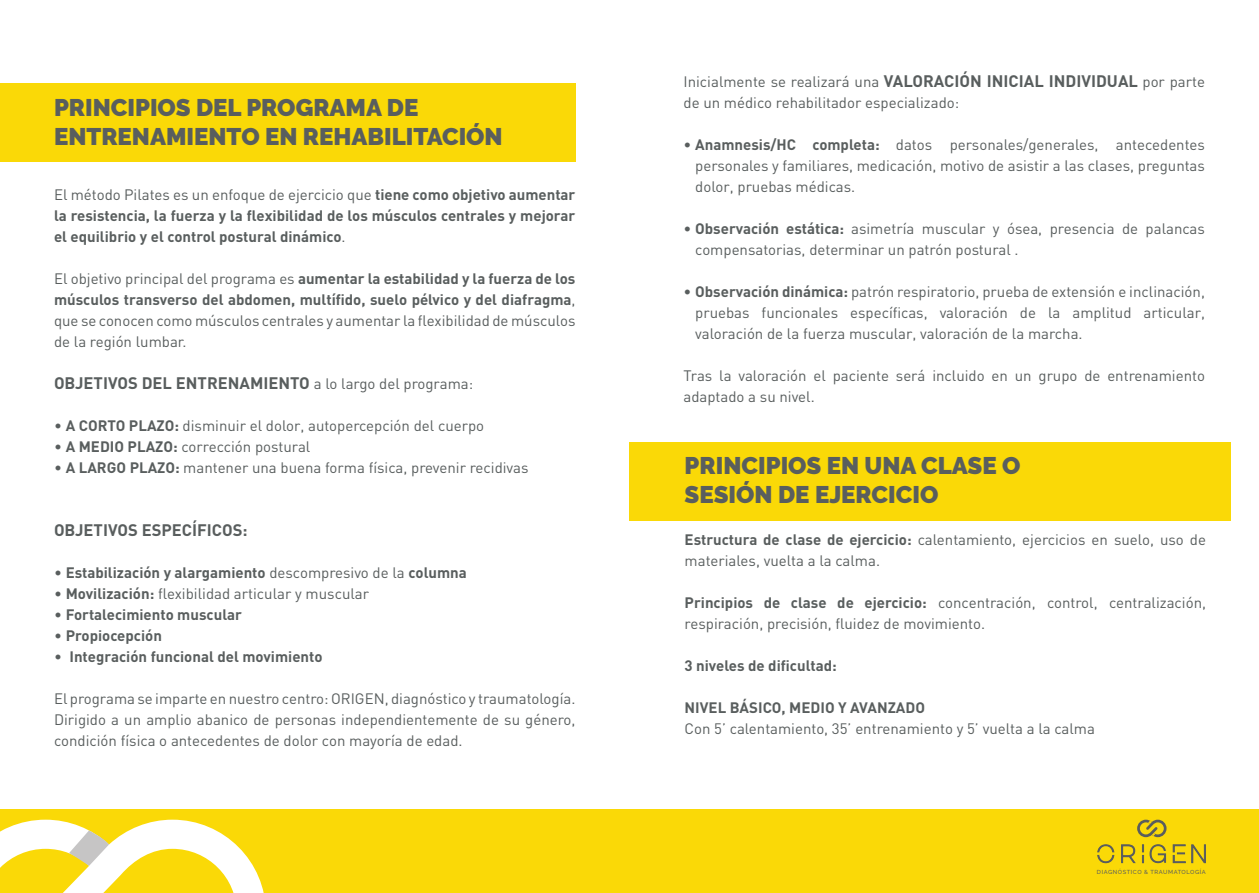
<style>
.page{position:relative;width:1259px;height:893px;background:#fff}
.page>*{position:absolute;margin:0;border:0;box-sizing:border-box;transform-origin:0 0}
.t1{font:900 24px/28.8px "Raleway";color:#595e5e}
.t2{font:700 16.5px "DIN";color:#595e5e}
.t3{font:15px/21px "DIN";color:#595e5e}
.t4{font:700 15px/21px "DIN";color:#595e5e;text-align:justify}
.t5{font:500 5.85px "Raleway";letter-spacing:.09em;color:#5a5d5e}
.s1{font-weight:400}
.s2{font-weight:700}
.s3{font-weight:400;font-size:15px}
.s4{font-weight:700;font-size:16.5px}
</style>
<div class="page">
<div style="left:0;top:809px;width:1259px;height:84px;background:#fad907"></div>
<svg style="left:0;top:820px;width:264px;height:73px"></svg>
<svg style="left:1137px;top:820px;width:29px;height:17px"></svg>
<svg style="left:1121px;top:844px;width:15px;height:19px"></svg>
<svg style="left:1149px;top:844px;width:17px;height:19px"></svg>
<svg style="left:1097px;top:844px;width:17px;height:19px"></svg>
<svg style="left:1142px;top:844px;width:1px;height:19px"></svg>
<svg style="left:1172px;top:844px;width:34px;height:19px"></svg>
<div style="left:0;top:83px;width:575px;height:78px;background:#fad907"></div>
<div style="left:629px;top:443px;width:601px;height:78px;background:#fad907"></div>
<p class="t1" style="left:54px;top:93px;width:450px">PRINCIPIOS DEL PROGRAMA DE<br>ENTRENAMIENTO EN REHABILITACIÓN</p>
<p class="t4" style="left:54px;top:183px;width:523px"><span class="s1">El método Pilates es un enfoque de ejercicio que</span> tiene como objetivo aumentar la resistencia, la fuerza y la flexibilidad de los músculos centrales y mejorar el equilibrio y el control postural dinámico<span class="s1">.</span></p>
<p class="t3" style="left:54px;top:267px;width:523px;text-align:justify">El objetivo principal del programa es <span class="s2">aumentar la estabilidad y la fuerza de los músculos transverso del abdomen, multífido, suelo pélvico y del diafragma</span>, que se conocen como músculos centrales y aumentar la flexibilidad de músculos de la región lumbar.</p>
<p class="t2" style="left:54px;top:372px;width:421px">OBJETIVOS DEL ENTRENAMIENTO <span class="s3">a lo largo del programa:</span></p>
<p class="t3" style="left:54px;top:414px;width:432px">• <span class="s2">A CORTO PLAZO:</span> disminuir el dolor, autopercepción del cuerpo</p>
<p class="t3" style="left:54px;top:435px;width:258px">• <span class="s2">A MEDIO PLAZO:</span> corrección postural</p>
<p class="t3" style="left:54px;top:456px;width:476px">• <span class="s2">A LARGO PLAZO:</span> mantener una buena forma física, prevenir recidivas</p>
<p class="t2" style="left:54px;top:519px;width:195px">OBJETIVOS ESPECÍFICOS:</p>
<p class="t4" style="left:54px;top:561px;width:414px"><span class="s1">•</span> Estabilización y alargamiento <span class="s1">descompresivo de la</span> columna</p>
<p class="t3" style="left:54px;top:582px;width:316px">• <span class="s2">Movilización:</span> flexibilidad articular y muscular</p>
<p class="t4" style="left:54px;top:603px;width:190px"><span class="s1">•</span> Fortalecimiento muscular</p>
<p class="t4" style="left:54px;top:624px;width:109px"><span class="s1">•</span> Propiocepción</p>
<p class="t4" style="left:54px;top:645px;width:270px"><span class="s1">•</span> Integración funcional del movimiento</p>
<p class="t3" style="left:54px;top:687px;width:523px">El programa se imparte en nuestro centro: ORIGEN, diagnóstico y traumatología.</p>
<p class="t3" style="left:54px;top:708px;width:523px">Dirigido a un amplio abanico de personas independientemente de su género, condición física o antecedentes de dolor con mayoría de edad.</p>
<p class="t3" style="left:683px;top:71px;width:523px">Inicialmente se realizará una <span class="s4">VALORACIÓN INICIAL INDIVIDUAL</span> por parte de un médico rehabilitador especializado:</p>
<p class="t3" style="left:695px;top:134px;width:511px;text-align:justify;text-indent:-12px">• <span class="s2">Anamnesis/HC completa:</span> datos personales/generales, antecedentes personales y familiares, medicación, motivo de asistir a las clases, preguntas dolor, pruebas médicas.</p>
<p class="t3" style="left:695px;top:218px;width:511px;text-indent:-12px">• <span class="s2">Observación estática:</span> asimetría muscular y ósea, presencia de palancas compensatorias, determinar un patrón postural .</p>
<p class="t3" style="left:695px;top:281px;width:511px;text-align:justify;text-indent:-12px">• <span class="s2">Observación dinámica:</span> patrón respiratorio, prueba de extensión e inclinación, pruebas funcionales específicas, valoración de la amplitud articular, valoración de la fuerza muscular, valoración de la marcha.</p>
<p class="t3" style="left:683px;top:365px;width:523px">Tras la valoración el paciente será incluido en un grupo de entrenamiento adaptado a su nivel.</p>
<p class="t1" style="left:684px;top:452px;width:337px">PRINCIPIOS EN UNA CLASE O</p>
<p class="t1" style="left:684px;top:480px;width:255px">SESIÓN DE EJERCICIO</p>
<p class="t3" style="left:684px;top:529px;width:523px"><span class="s2">Estructura de clase de ejercicio:</span> calentamiento, ejercicios en suelo, uso de materiales, vuelta a la calma.</p>
<p class="t3" style="left:684px;top:592px;width:523px"><span class="s2">Principios de clase de ejercicio:</span> concentración, control, centralización, respiración, precisión, fluidez de movimiento.</p>
<p class="t4" style="left:684px;top:655px;width:154px">3 niveles de dificultad:</p>
<p class="t4" style="left:684px;top:697px;width:242px">NIVEL BÁSICO, MEDIO Y AVANZADO</p>
<p class="t3" style="left:684px;top:718px;width:412px">Con 5’ calentamiento, 35’ entrenamiento y 5’ vuelta a la calma</p>
<p class="t5" style="left:1097px;top:869px;width:110px">DIAGNÓSTICO &amp; TRAUMATOLOGÍA</p>
</div>
